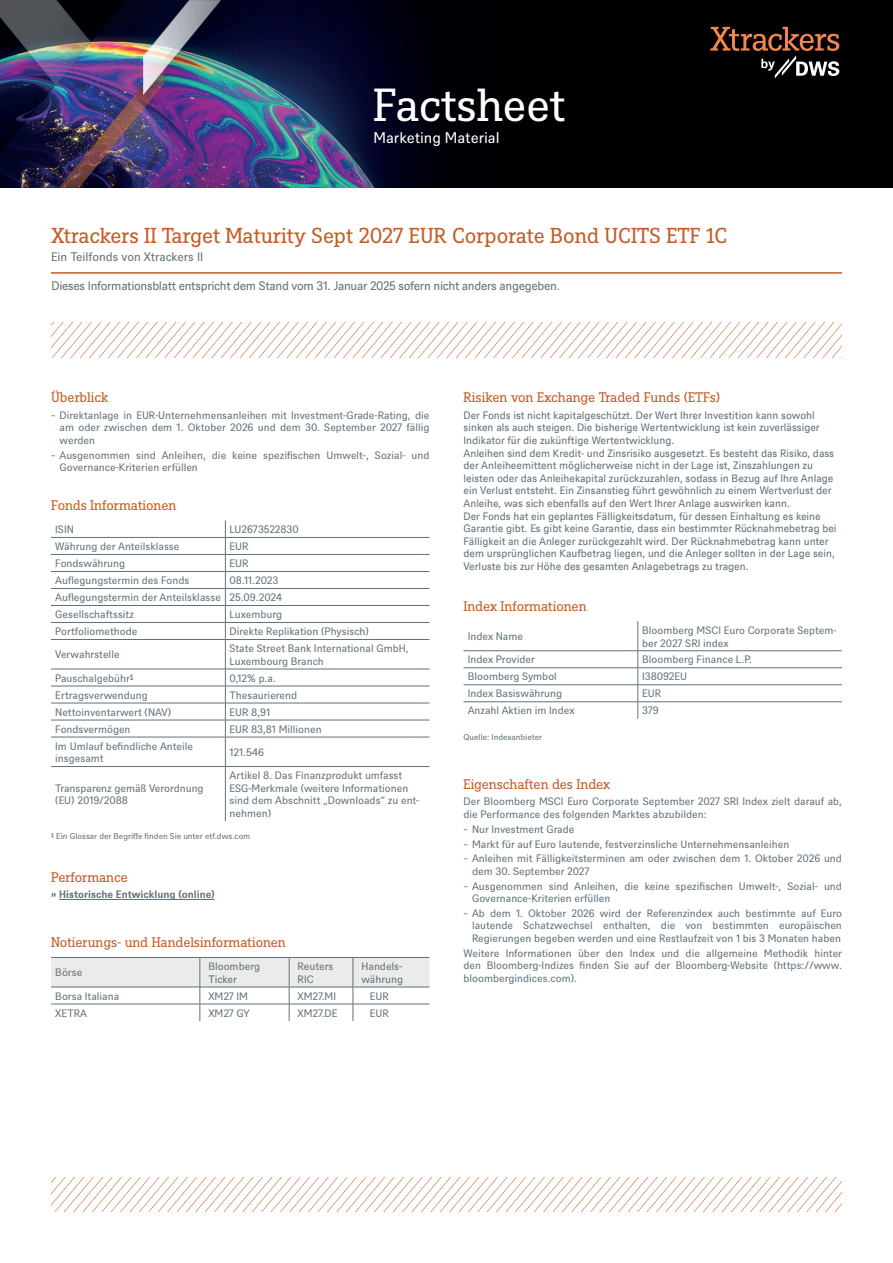
<style>
.page{position:relative;width:893px;height:1263px;background:#fff}
.page>*{position:absolute;margin:0;border:0;box-sizing:border-box;transform-origin:0 0}
.t1{font:45px "DWS Slab";letter-spacing:-.01em;color:#fff}
.t2{font:21px "DWS Slab";color:#c55c26}
.t3{font:15px "DWS Sans";color:#fff}
.t4{font:13.5px "DWS Slab";letter-spacing:-.01em;color:#c55c26}
.t5{font:12px "DWS Sans TT";letter-spacing:-.025em;color:#627179}
.t6{font:12px "DWS Sans";color:#627179}
.t7{font:10.5px/12.6px "DWS Sans";color:#627179}
.t8{font:10.5px/12.6px "DWS Sans TT";letter-spacing:-.005em;color:#627179}
.t9{font:700 10.5px "DWS Sans";color:#627179}
.t10{font:8.25px "DWS Sans";color:#627179}
</style>
<div class="page">
<hr style="left:59px;top:899px;width:156px;height:1px;background:#627179">
<hr style="left:51px;top:537px;width:174px;height:1px;background:#627179">
<hr style="left:225px;top:537px;width:204px;height:1px;background:#627179">
<hr style="left:51px;top:554px;width:174px;height:1px;background:#627179">
<hr style="left:225px;top:554px;width:204px;height:1px;background:#627179">
<hr style="left:51px;top:571px;width:174px;height:1px;background:#627179">
<hr style="left:225px;top:571px;width:204px;height:1px;background:#627179">
<hr style="left:51px;top:588px;width:174px;height:1px;background:#627179">
<hr style="left:225px;top:588px;width:204px;height:1px;background:#627179">
<hr style="left:51px;top:605px;width:174px;height:1px;background:#627179">
<hr style="left:225px;top:605px;width:204px;height:1px;background:#627179">
<hr style="left:51px;top:622px;width:174px;height:1px;background:#627179">
<hr style="left:225px;top:622px;width:204px;height:1px;background:#627179">
<hr style="left:51px;top:639px;width:174px;height:1px;background:#627179">
<hr style="left:225px;top:639px;width:204px;height:1px;background:#627179">
<hr style="left:51px;top:669px;width:174px;height:1px;background:#627179">
<hr style="left:225px;top:669px;width:204px;height:1px;background:#627179">
<hr style="left:51px;top:686px;width:174px;height:1px;background:#627179">
<hr style="left:225px;top:686px;width:204px;height:1px;background:#627179">
<hr style="left:51px;top:703px;width:174px;height:1px;background:#627179">
<hr style="left:51px;top:720px;width:174px;height:1px;background:#627179">
<hr style="left:51px;top:737px;width:174px;height:1px;background:#627179">
<hr style="left:51px;top:766px;width:174px;height:1px;background:#627179">
<hr style="left:225px;top:766px;width:204px;height:1px;background:#627179">
<hr style="left:225px;top:703px;width:204px;height:1px;background:#627179">
<hr style="left:225px;top:720px;width:204px;height:1px;background:#627179">
<hr style="left:225px;top:737px;width:204px;height:1px;background:#627179">
<svg style="left:225px;top:520px;width:1px;height:246px"></svg>
<hr style="left:225px;top:767px;width:1px;height:54px;background:#627179">
<svg style="left:51px;top:957px;width:378px;height:64px"></svg>
<hr style="left:463px;top:650px;width:175px;height:1px;background:#627179">
<hr style="left:638px;top:650px;width:204px;height:1px;background:#627179">
<hr style="left:463px;top:667px;width:175px;height:1px;background:#627179">
<hr style="left:638px;top:667px;width:204px;height:1px;background:#627179">
<hr style="left:463px;top:684px;width:175px;height:1px;background:#627179">
<hr style="left:638px;top:684px;width:204px;height:1px;background:#627179">
<hr style="left:463px;top:701px;width:175px;height:1px;background:#627179">
<hr style="left:638px;top:701px;width:204px;height:1px;background:#627179">
<svg style="left:638px;top:621px;width:1px;height:98px"></svg>
<hr style="left:51px;top:272px;width:791px;height:2px;background:#c55c26">
<svg style="left:52px;top:322px;width:790px;height:35px"></svg>
<img style="left:0;top:0;width:893px;height:188px">
<svg style="left:710px;top:27px;width:129px;height:51px;background:#3a2921"></svg>
<svg style="left:51px;top:1177px;width:791px;height:35px"></svg>
<h1 class="t1" style="left:373px;top:74px;width:193px">Factsheet</h1>
<h3 class="t3" style="left:373px;top:127px;width:128px">Marketing Material</h3>
<h2 class="t2" style="left:51px;top:221px;width:678px">Xtrackers II Target Maturity Sept 2027 EUR Corporate Bond UCITS ETF 1C</h2>
<p class="t6" style="left:51px;top:249px;width:154px">Ein Teilfonds von Xtrackers II</p>
<p class="t5" style="left:51px;top:278px;width:510px">Dieses Informationsblatt entspricht dem Stand vom 31. Januar 2025 sofern nicht anders angegeben.</p>
<p class="t4" style="left:51px;top:388px;width:59px">Überblick</p>
<p class="t7" style="left:60px;top:408px;width:371px;text-align:justify;text-indent:-9px">̵ Direktanlage in EUR-Unternehmensanleihen mit Investment-Grade-Rating, die am oder zwischen dem 1. Oktober 2026 und dem 30. September 2027 fällig werden</p>
<p class="t7" style="left:60px;top:448px;width:371px;text-indent:-9px">̵ Ausgenommen sind Anleihen, die keine spezifischen Umwelt-, Sozial- und<br>Governance-Kriterien erfüllen</p>
<p class="t4" style="left:51px;top:496px;width:127px">Fonds Informationen</p>
<p class="t7" style="left:55px;top:522px;width:20px">ISIN</p>
<p class="t7" style="left:230px;top:522px;width:71px">LU2673522830</p>
<p class="t7" style="left:55px;top:539px;width:126px">Währung der Anteilsklasse</p>
<p class="t7" style="left:230px;top:539px;width:20px">EUR</p>
<p class="t7" style="left:55px;top:556px;width:71px">Fondswährung</p>
<p class="t7" style="left:230px;top:556px;width:20px">EUR</p>
<p class="t7" style="left:55px;top:573px;width:136px">Auflegungstermin des Fonds</p>
<p class="t7" style="left:55px;top:571px;width:228px;line-height:17px;text-indent:174px">08.11.2023<br>Auflegungstermin der Anteilsklasse 25.09.2024<br>Gesellschaftssitz</p>
<p class="t7" style="left:230px;top:607px;width:54px">Luxemburg</p>
<p class="t7" style="left:55px;top:624px;width:84px">Portfoliomethode</p>
<p class="t7" style="left:230px;top:624px;width:141px">Direkte Replikation (Physisch)</p>
<p class="t7" style="left:55px;top:648px;width:66px">Verwahrstelle</p>
<p class="t7" style="left:230px;top:641px;width:181px">State Street Bank International GmbH,<br>Luxembourg Branch</p>
<p class="t7" style="left:55px;top:671px;width:80px">Pauschalgebühr¹</p>
<p class="t7" style="left:230px;top:671px;width:48px">0,12% p.a.</p>
<p class="t7" style="left:55px;top:688px;width:94px">Ertragsverwendung</p>
<p class="t7" style="left:230px;top:688px;width:69px">Thesaurierend</p>
<p class="t7" style="left:55px;top:705px;width:117px">Nettoinventarwert (NAV)</p>
<p class="t7" style="left:230px;top:705px;width:42px">EUR 8,91</p>
<p class="t7" style="left:55px;top:722px;width:77px">Fondsvermögen</p>
<p class="t7" style="left:230px;top:722px;width:94px">EUR 83,81 Millionen</p>
<p class="t7" style="left:55px;top:739px;width:139px">Im Umlauf befindliche Anteile insgesamt</p>
<p class="t7" style="left:230px;top:745px;width:36px">121.546</p>
<p class="t7" style="left:55px;top:781px;width:150px">Transparenz gemäß Verordnung (EU) 2019/2088</p>
<p class="t7" style="left:230px;top:768px;width:191px">Artikel 8. Das Finanzprodukt umfasst<br>ESG-Merkmale (weitere Informationen sind dem Abschnitt „Downloads“ zu ent&shy;nehmen)</p>
<p class="t10" style="left:51px;top:831px;width:201px">¹ Ein Glossar der Begriffe finden Sie unter etf.dws.com</p>
<p class="t4" style="left:51px;top:867px;width:78px">Performance</p>
<p class="t9" style="left:51px;top:887px;width:165px">» Historische Entwicklung (online)</p>
<p class="t4" style="left:51px;top:933px;width:236px">Notierungs- und Handelsinformationen</p>
<p class="t7" style="left:55px;top:966px;width:29px">Börse</p>
<p class="t7" style="left:208px;top:959px;width:53px">Bloomberg<br>Ticker</p>
<p class="t7" style="left:298px;top:959px;width:37px">Reuters<br>RIC</p>
<p class="t7" style="left:361px;top:959px;width:43px">Handels&shy;währung</p>
<p class="t7" style="left:55px;top:989px;width:66px">Borsa Italiana</p>
<p class="t7" style="left:208px;top:989px;width:41px">XM27 IM</p>
<p class="t7" style="left:298px;top:989px;width:40px">XM27.MI</p>
<p class="t7" style="left:370px;top:989px;width:20px">EUR</p>
<p class="t7" style="left:55px;top:1006px;width:33px">XETRA</p>
<p class="t7" style="left:208px;top:1006px;width:43px">XM27 GY</p>
<p class="t7" style="left:298px;top:1006px;width:41px">XM27.DE</p>
<p class="t7" style="left:370px;top:1006px;width:20px">EUR</p>
<p class="t4" style="left:463px;top:388px;width:258px">Risiken von Exchange Traded Funds (ETFs)</p>
<p class="t8" style="left:463px;top:408px;width:375px">Der Fonds ist nicht kapitalgeschützt. Der Wert Ihrer Investition kann sowohl sinken als auch steigen. Die bisherige Wertentwicklung ist kein zuverlässiger Indikator für die zukünftige Wertentwicklung.<br>Anleihen sind dem Kredit- und Zinsrisiko ausgesetzt. Es besteht das Risiko, dass der Anleiheemittent möglicherweise nicht in der Lage ist, Zinszahlungen zu leisten oder das Anleihekapital zurückzuzahlen, sodass in Bezug auf Ihre Anlage ein Verlust entsteht. Ein Zinsanstieg führt gewöhnlich zu einem Wertverlust der Anleihe, was sich ebenfalls auf den Wert Ihrer Anlage auswirken kann.<br>Der Fonds hat ein geplantes Fälligkeitsdatum, für dessen Einhaltung es keine Garantie gibt. Es gibt keine Garantie, dass ein bestimmter Rücknahmebetrag bei Fälligkeit an die Anleger zurückgezahlt wird. Der Rücknahmebetrag kann unter dem ursprünglichen Kaufbetrag liegen, und die Anleger sollten in der Lage sein, Verluste bis zur Höhe des gesamten Anlagebetrags zu tragen.</p>
<p class="t4" style="left:463px;top:597px;width:125px">Index Informationen</p>
<p class="t7" style="left:468px;top:629px;width:57px">Index Name</p>
<p class="t7" style="left:642px;top:623px;width:196px">Bloomberg MSCI Euro Corporate Septem&shy;ber 2027 SRI index</p>
<p class="t7" style="left:468px;top:653px;width:69px">Index Provider</p>
<p class="t7" style="left:642px;top:653px;width:112px">Bloomberg Finance L.P.</p>
<p class="t7" style="left:468px;top:670px;width:91px">Bloomberg Symbol</p>
<p class="t7" style="left:642px;top:670px;width:47px">I38092EU</p>
<p class="t7" style="left:468px;top:687px;width:96px">Index Basiswährung</p>
<p class="t7" style="left:642px;top:687px;width:20px">EUR</p>
<p class="t7" style="left:468px;top:704px;width:108px">Anzahl Aktien im Index</p>
<p class="t7" style="left:642px;top:704px;width:18px">379</p>
<p class="t10" style="left:463px;top:731px;width:80px">Quelle: Indexanbieter</p>
<p class="t4" style="left:463px;top:774px;width:148px">Eigenschaften des Index</p>
<p class="t7" style="left:463px;top:795px;width:380px">Der Bloomberg MSCI Euro Corporate September 2027 SRI Index zielt darauf ab, die Performance des folgenden Marktes abzubilden:</p>
<p class="t7" style="left:463px;top:821px;width:380px;line-height:14.7px">̵ Nur Investment Grade<br>̵ Markt für auf Euro lautende, festverzinsliche Unternehmensanleihen<br>̵ Anleihen mit Fälligkeitsterminen am oder zwischen dem 1. Oktober 2026 und</p>
<p class="t7" style="left:463px;top:863px;width:380px;line-height:14.7px;text-indent:9px">dem 30. September 2027<br>̵ Ausgenommen sind Anleihen, die keine spezifischen Umwelt-, Sozial- und</p>
<p class="t7" style="left:463px;top:890px;width:380px;line-height:14.7px;text-indent:9px">Governance-Kriterien erfüllen<br>̵ Ab dem 1. Oktober 2026 wird der Referenzindex auch bestimmte auf Euro</p>
<p class="t7" style="left:472px;top:919px;width:371px">lautende Schatzwechsel enthalten, die von bestimmten europäischen<br>Regierungen begeben werden und eine Restlaufzeit von 1 bis 3 Monaten haben</p>
<p class="t7" style="left:463px;top:946px;width:380px;text-align:justify">Weitere Informationen über den Index und die allgemeine Methodik hinter den Bloomberg-Indizes finden Sie auf der Bloomberg-Website (https://www. bloombergindices.com).</p>
</div>
